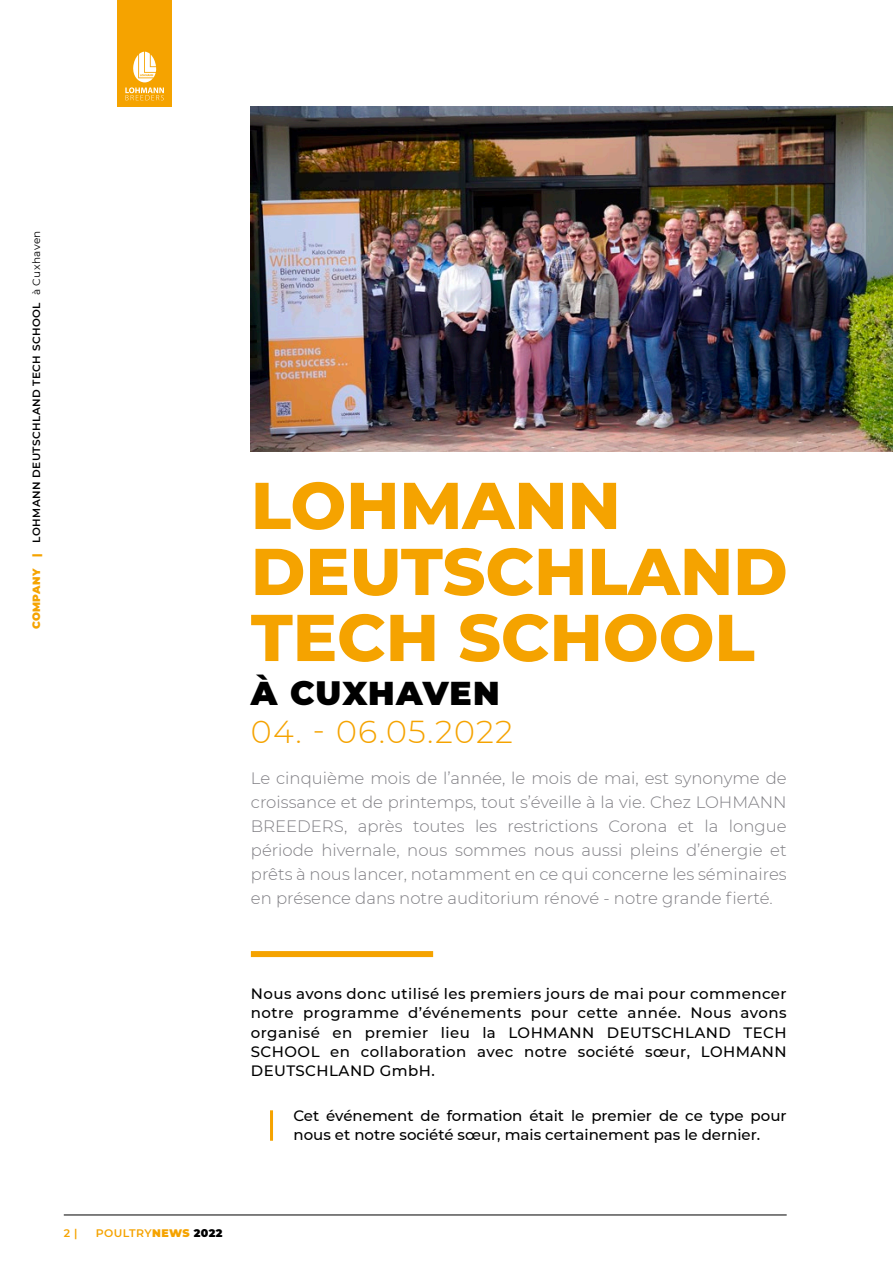
<style>
.page{position:relative;width:893px;height:1263px;background:#fff}
.page>*{position:absolute;margin:0;border:0;box-sizing:border-box;transform-origin:0 0}
.t1{font:800 66px/66px "Montserrat";color:#f5a300}
.t2{font:900 33px "Montserrat";letter-spacing:.03em;color:#000}
.t3{font:300 31.65px "Montserrat";letter-spacing:.04em;color:#f5a300}
.t4{font:300 16.5px/24px "Montserrat";color:#7f7e83;text-align:justify}
.TEXTO{font:500 15px/19.2px "Montserrat";color:#000;text-align:justify}
.t5{font:600 10.95px "Montserrat";letter-spacing:.04em;color:#f5a300}
.t6{font:600 10.5px "Montserrat";letter-spacing:.04em;color:#000}
.s1{font-weight:900;color:#f5a300}
.s2{font-weight:400}
.s3{font-weight:900}
.s4{font-weight:900;color:#000}
</style>
<div class="page">
<img style="left:251px;top:106px;width:642px;height:346px">
<div style="left:251px;top:951px;width:182px;height:6px;background:#f5a300"></div>
<hr style="left:270px;top:1110px;width:3px;height:31px;background:#f5a300">
<hr style="left:64px;top:1215px;width:723px;height:1px;background:#000">
<div style="left:118px;top:0;width:54px;height:106px;background:#f5a300"></div>
<svg style="left:125px;top:52px;width:39px;height:48px"></svg>
<p class="t6" style="left:29px;top:629px;width:400px;rotate:-90deg"><span class="s1">COMPANY |</span> LOHMANN DEUTSCHLAND TECH SCHOOL <span class="s2">à Cuxhaven</span></p>
<p class="t1" style="left:251px;top:469px;width:538px">LOHMANN<br>DEUTSCHLAND<br>TECH SCHOOL</p>
<p class="t2" style="left:251px;top:668px;width:250px">À CUXHAVEN</p>
<p class="t3" style="left:251px;top:710px;width:264px">04. - 06.05.2022</p>
<p class="t4" style="left:251px;top:766px;width:537px">Le cinquième mois de l’année, le mois de mai, est synonyme de croissance et de printemps, tout s’éveille à la vie. Chez LOHMANN BREEDERS, après toutes les restrictions Corona et la longue période hivernale, nous sommes nous aussi pleins d’énergie et prêts à nous lancer, notamment en ce qui concerne les séminaires en présence dans notre auditorium rénové - notre grande fierté.</p>
<p class="TEXTO" style="left:251px;top:983px;width:537px">Nous avons donc utilisé les premiers jours de mai pour commencer notre programme d’événements pour cette année. Nous avons organisé en premier lieu la LOHMANN DEUTSCHLAND TECH SCHOOL en collaboration avec notre société sœur, LOHMANN DEUTSCHLAND GmbH.</p>
<p class="TEXTO" style="left:293px;top:1105px;width:495px">Cet événement de formation était le premier de ce type pour nous et notre société sœur, mais certainement pas le dernier.</p>
<p class="t5" style="left:64px;top:1225px;width:15px">2 |</p>
<p class="t5" style="left:96px;top:1225px;width:128px">POULTRY<span class="s3">NEWS</span> <span class="s4">2022</span></p>
</div>
